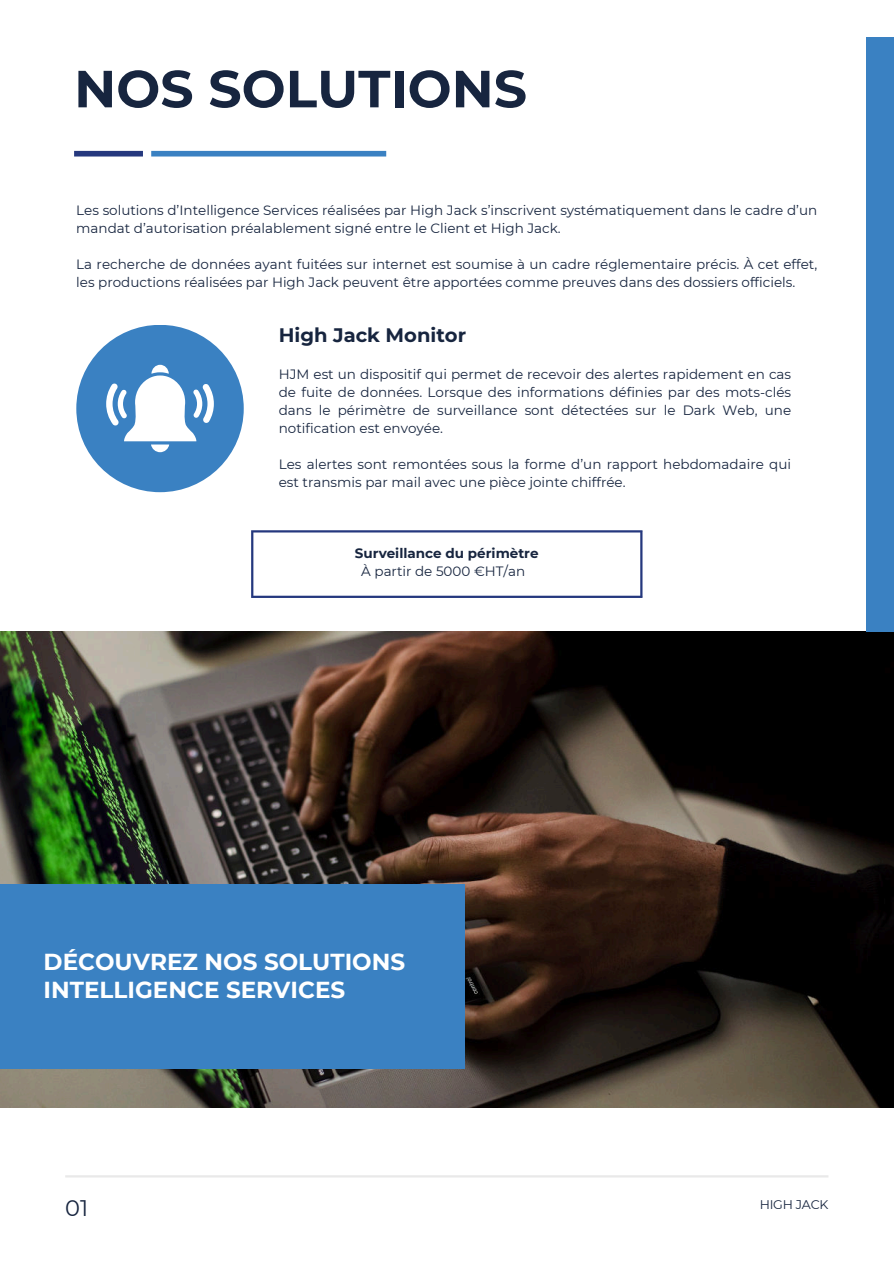
<style>
.page{position:relative;width:894px;height:1264px;background:#fff}
.page>*{position:absolute;margin:0;border:0;box-sizing:border-box;transform-origin:0 0}
.t1{font:700 52.2px "Montserrat";color:#17253f}
.t2{font:700 23.1px/28.2px "Montserrat";color:#fff}
.t3{font:22.5px "Montserrat";color:#17253f}
.t4{font:700 19.5px "Montserrat";color:#17253f}
.t5{font:13.5px/18px "Montserrat";color:#17253f}
.t6{font:700 13.5px "Montserrat";color:#17253f}
.t7{font:12.6px "Montserrat";letter-spacing:-.02em;color:#17253f}
</style>
<div class="page">
<div style="left:151px;top:151px;width:235px;height:5px;background:#3a81c2"></div>
<img style="left:0;top:631px;width:893px;height:476px">
<div style="left:0;top:884px;width:464px;height:184px;background:#3a81c2"></div>
<hr style="left:65px;top:1175px;width:763px;height:2px;background:#e9e9e9">
<div style="left:866px;top:37px;width:27px;height:594px;background:#3a81c2"></div>
<div style="left:74px;top:151px;width:69px;height:5px;background:#25387e"></div>
<div style="left:76px;top:325px;width:168px;height:167px;background:#3a81c2;border-radius:50%"></div>
<svg style="left:106px;top:365px;width:108px;height:87px"></svg>
<hr style="left:251px;top:532px;width:2px;height:63px;background:#25387e">
<hr style="left:640px;top:532px;width:2px;height:63px;background:#25387e">
<hr style="left:251px;top:530px;width:391px;height:2px;background:#25387e">
<hr style="left:251px;top:595px;width:391px;height:3px;background:#25387e">
<h1 class="t1" style="left:74px;top:51px;width:454px">NOS SOLUTIONS</h1>
<p class="t5" style="left:76px;top:200px;width:742px">Les solutions d’Intelligence Services réalisées par High Jack s’inscrivent systématiquement dans le cadre d’un mandat d’autorisation préalablement signé entre le Client et High Jack.</p>
<p class="t5" style="left:76px;top:254px;width:742px">La recherche de données ayant fuitées sur internet est soumise à un cadre réglementaire précis. À cet effet, les productions réalisées par High Jack peuvent être apportées comme preuves dans des dossiers officiels.</p>
<h3 class="t4" style="left:279px;top:321px;width:189px">High Jack Monitor</h3>
<p class="t5" style="left:279px;top:364px;width:513px;text-align:justify">HJM est un dispositif qui permet de recevoir des alertes rapidement en cas de fuite de données. Lorsque des informations définies par des mots-clés dans le périmètre de surveillance sont détectées sur le Dark Web, une notification est envoyée.</p>
<p class="t5" style="left:279px;top:454px;width:513px">Les alertes sont remontées sous la forme d’un rapport hebdomadaire qui est transmis par mail avec une pièce jointe chiffrée.</p>
<p class="t6" style="left:355px;top:544px;width:185px">Surveillance du périmètre</p>
<p class="t5" style="left:361px;top:562px;width:165px">À partir de 5000 €HT/an</p>
<h2 class="t2" style="left:44px;top:946px;width:363px">DÉCOUVREZ NOS SOLUTIONS<br>INTELLIGENCE SERVICES</h2>
<h3 class="t3" style="left:65px;top:1192px;width:25px">01</h3>
<p class="t7" style="left:759px;top:1196px;width:70px">HIGH JACK</p>
</div>
